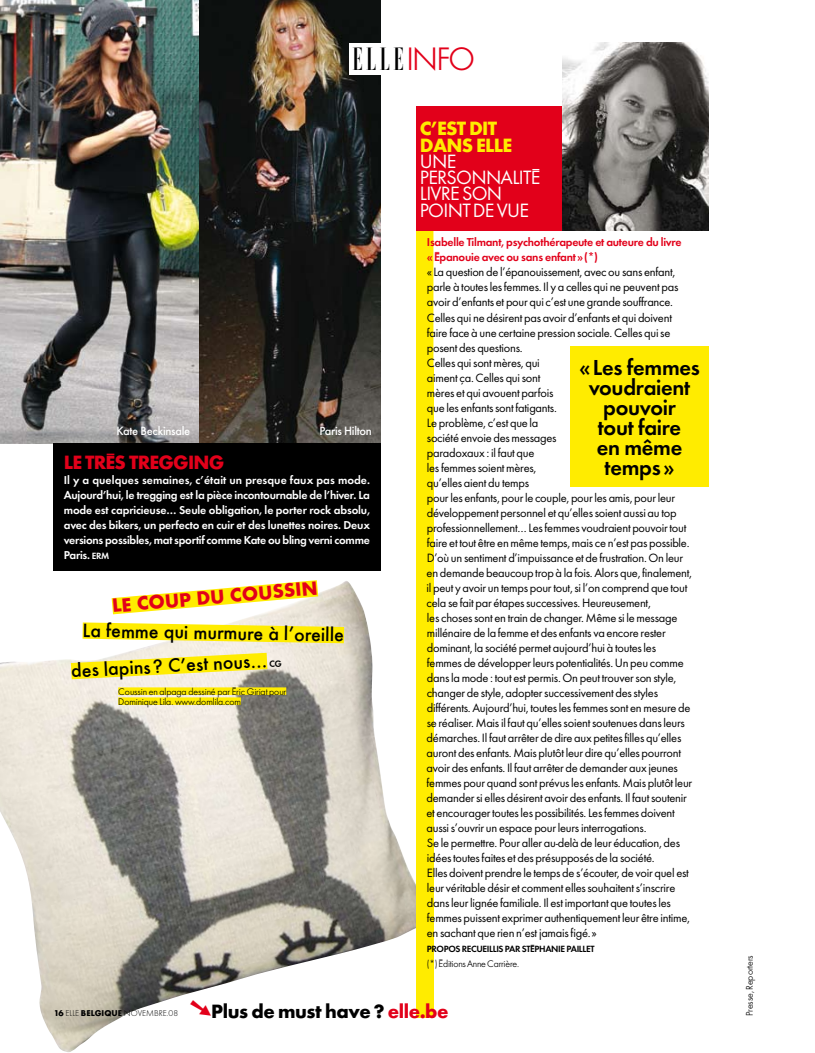
<style>
.page{position:relative;width:815px;height:1053px;background:#fff}
.page>*{position:absolute;margin:0;border:0;box-sizing:border-box;transform-origin:0 0}
.t1{font:28.75px "Ellelogo";color:#000}
.t2{font:600 22.5px/20px "Elle Gabor";letter-spacing:-.015em;color:#000;text-align:center}
.t3{font:500 20px "Elle Gabor";color:#000}
.t4{font:20px/16.2px "Elle Gabor";letter-spacing:-.035em;color:#fff}
.t5{font:700 20px "Elle Gabor";letter-spacing:-.04em;color:#e2001a}
.t6{font:700 20px "Elle Gabor";letter-spacing:-.025em;color:#000}
.t7{font:700 20px/16.2px "Elle Gabor";letter-spacing:-.04em;color:#ffec00}
.t8{font:12.5px/15px "Elle Gabor";letter-spacing:-.02em;color:#000}
.t9{font:500 12.5px "Elle Gabor";letter-spacing:-.025em;color:#fff}
.t10{font:600 11.88px/15px "Elle Gabor";letter-spacing:-.025em;color:#fff;text-align:justify}
.t11{font:600 11.88px/15px "Elle Gabor";letter-spacing:-.025em;color:#e2001a}
.t12{font:10px/10px "Elle Gabor Text";letter-spacing:-.01em;color:#000}
.t13{font:600 9.38px "Elle Gabor";letter-spacing:-.04em;color:#000}
.t14{font:300 8.75px "Elle Gabor";color:#000}
.s1{font-family:"Elle Gabor Text";font-size:33.75px;color:#e2001a}
.s2{font-size:9.38px}
.s3{font-weight:600;font-size:9.38px}
.s4{font-weight:700}
.s5{color:#e2001a}
</style>
<div class="page">
<img style="left:0;top:0;width:381px;height:443px">
<img style="left:0;top:570px;width:434px;height:482px">
<div style="left:53px;top:443px;width:328px;height:127px;background:#000"></div>
<div style="left:350px;top:43px;width:127px;height:31px;background:#fff"></div>
<div style="left:416px;top:106px;width:18px;height:911px;background:#ffec00"></div>
<div style="left:433px;top:230px;width:70px;height:136px;border:1px solid #fff"></div>
<div style="left:570px;top:345px;width:139px;height:141px;background:#ffec00"></div>
<svg style="left:54px;top:570px;width:307px;height:118px"></svg>
<div style="left:416px;top:106px;width:164px;height:124px;background:#e2001a"></div>
<img style="left:562px;top:43px;width:147px;height:187px">
<div style="left:118px;top:687px;width:168px;height:7px;background:#ffec00"></div>
<div style="left:118px;top:697px;width:123px;height:7px;background:#ffec00"></div>
<h1 class="t1" style="left:351px;top:43px;width:126px">elle<span class="s1">INFO</span></h1>
<p class="t9" style="left:117px;top:423px;width:75px">Kate Beckinsale</p>
<p class="t9" style="left:320px;top:423px;width:54px">Paris Hilton</p>
<h3 class="t5" style="left:64px;top:450px;width:162px">Le très tregging</h3>
<p class="t10" style="left:64px;top:472px;width:308px">Il y a quelques semaines, c’était un presque faux pas mode.<br>Aujourd’hui, le tregging est la pièce incontournable de l’hiver. La mode est capricieuse… Seule obligation, le porter rock absolu, avec des bikers, un perfecto en cuir et des lunettes noires. Deux versions possibles, mat sportif comme Kate ou bling verni comme Paris. <span class="s2">ERM</span></p>
<h3 class="t5" style="left:111px;top:594px;width:207px;rotate:-5deg">l e coup du coussin</h3>
<h3 class="t3" style="left:83px;top:618px;width:263px;rotate:1deg">La femme qui murmure à l’oreille</h3>
<h3 class="t3" style="left:71px;top:659px;width:212px;rotate:-3deg">des lapins? C’est nous… <span class="s3">cg</span></h3>
<p class="t12" style="left:118px;top:686px;width:169px">Coussin en alpaga dessiné par Èric Giriat pour<br>Dominique Lila. www.domlila.com</p>
<h3 class="t7" style="left:420px;top:120px;width:92px">C’est dit dans ELLE</h3>
<h3 class="t4" style="left:420px;top:153px;width:122px">Une<br>pe rso nnalité livreso</h3>
<h3 class="t4" style="left:420px;top:185px;width:98px;text-indent:67px">n<br>poi nt de vue</h3>
<p class="t11" style="left:427px;top:235px;width:256px">Isabelle Tilmant, psychothérapeute et auteure du livre «Èpanouie avec ou sans enfant»(*)</p>
<p class="t8" style="left:426px;top:265px;width:267px">« La question de l’épanouissement, avec ou sans enfant, parle à touteslesfemmes. Il y a celles qui ne peuvent pas avoir d’enfants et pour qui c’est une grande souffrance.<br>Celles qui ne désirent pas avoir d’enfants et qui doivent faire face à une certaine pression sociale.Celles qui se posent des questions.<br>Celles quisontmères, qui<br>aiment ça. Celles qui sont<br>mères et qui avouent parfois<br>que les enfantssont fatigants.<br>Le problème, c’est que la<br>société envoie des messages<br>paradoxaux :il faut que<br>lesfemmessoientmères,<br>qu’elles aient du temps<br>pourles enfants, pourle couple, pourles amis, pourleur développement personnel et qu’ellessoient aussi au top professionnellement…Les femmes voudraient pouvoirtout faire et tout être en même temps,mais ce n’est pas possible.<br>D’où un sentiment d’impuissance et de frustration.On leur en demande beaucoup trop à la fois.Alors que, finalement, il peut y avoir un temps pourtout,si l’on comprend que tout cela se fait par étapessuccessives.Heureusement,<br>les chosessont en train de changer.Même si le message millénaire de la femme et des enfants va encore rester dominant, la société permet aujourd’hui à toutesles femmes de développerleurs potentialités.Un peu comme danslamode :tout est permis.On peut trouverson style, changer de style, adoptersuccessivement des styles différents.Aujourd’hui, toutesles femmessont en mesure de se réaliser.Maisil faut qu’ellessoientsoutenues dansleurs démarches. Il faut arrêter de dire aux petitesfilles qu’elles auront des enfants.Mais plutôt leur dire qu’elles pourront avoir des enfants. Il faut arrêter de demander aux jeunes femmes pour quand sont prévusles enfants.Mais plutôt leur demandersi elles désirent avoir des enfants. Il fautsoutenir et encouragertoutesles possibilités.Les femmes doivent aussis’ouvrir un espace pourleursinterrogations.<br>Se le permettre. Pour aller au-delà de leur éducation, des idéestoutesfaites et des présupposés de la société.<br>Elles doivent prendre le temps de s’écouter, de voir quel est leur véritable désir et comment ellessouhaitents’inscrire dansleurlignée familiale. Il est important que toutesles femmes puissent exprimer authentiquement leur être intime, en sachant que rien n’est jamais figé. »</p>
<p class="t13" style="left:427px;top:943px;width:60px">Propos recueillis</p>
<p class="t13" style="left:505px;top:943px;width:6px">par</p>
<p class="t13" style="left:522px;top:943px;width:54px">Stéphanie Paillet</p>
<p class="t12" style="left:427px;top:958px;width:94px">(*) Èditions Anne Carrière.</p>
<h2 class="t2" style="left:579px;top:357px;width:122px">«Les femmes voudraient pouvoir<br>tout faire<br>en même temps»</h2>
<p class="t14" style="left:54px;top:1008px;width:125px"><span class="s4">16</span> ELLE <span class="s4">BELGIQUE</span> NOVEMBRE.08</p>
<h3 class="t6" style="left:190px;top:998px;width:261px"><span class="s5">➘</span>Plus de must have? <span class="s5">elle.be</span></h3>
<p class="t12" style="left:745px;top:1016px;width:63px;rotate:-90deg">Presse, Reporters</p>
</div>
